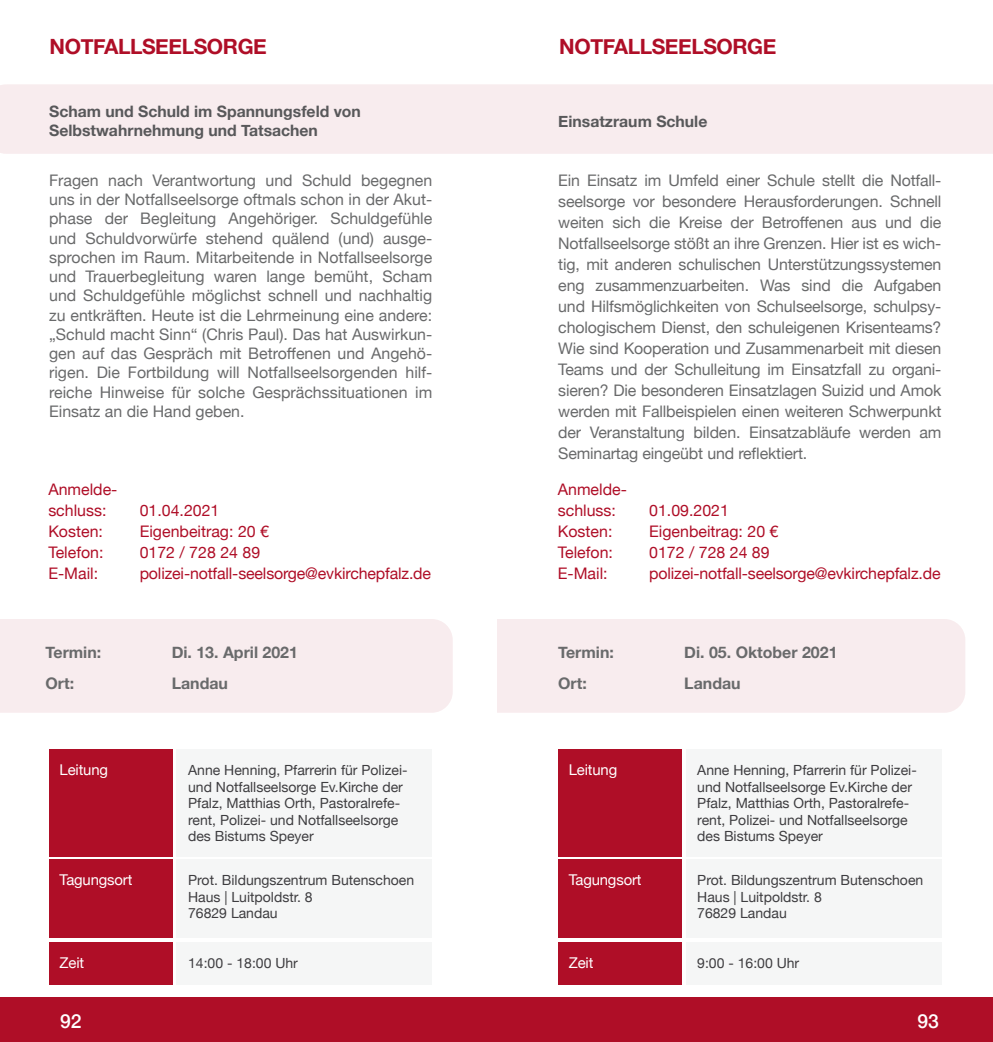
<style>
.page{position:relative;width:993px;height:1042px;background:#fff}
.page>*{position:absolute;margin:0;border:0;box-sizing:border-box;transform-origin:0 0}
.t1{font:700 21px "Helvetica Neue";letter-spacing:-.02em;color:#af0e27}
.t2{font:500 19.25px "Helvetica Neue";color:#fff}
.t3{font:15.92px/21px "Helvetica Neue";letter-spacing:-.005em;color:#696a6b;text-align:justify}
.t4{font:15.92px/21px "Helvetica Neue";color:#af0e27}
.t5{font:700 15.92px "Helvetica Neue";color:#696a6b}
.t6{font:700 15.75px/18.9px "Helvetica Neue";color:#58585a}
.t7{font:14.88px "Helvetica Neue";letter-spacing:-.01em;color:#fff}
.t8{font:14px/16.6px "Helvetica Neue";color:#3e3d40}
</style>
<div class="page">
<div style="left:0;top:84px;width:992px;height:70px;background:#f8ecee"></div>
<div style="left:0;top:997px;width:992px;height:45px;background:#af0e27"></div>
<div style="left:49px;top:749px;width:124px;height:107px;background:#af0e27"></div>
<div style="left:49px;top:942px;width:124px;height:42px;background:#af0e27"></div>
<div style="left:49px;top:859px;width:124px;height:79px;background:#af0e27"></div>
<div style="left:176px;top:749px;width:256px;height:107px;background:#f5f6f6"></div>
<div style="left:176px;top:942px;width:256px;height:42px;background:#f5f6f6"></div>
<div style="left:176px;top:859px;width:256px;height:79px;background:#f5f6f6"></div>
<div style="left:0;top:619px;width:452px;height:94px;background:#f8ecee"></div>
<div style="left:558px;top:749px;width:123px;height:107px;background:#af0e27"></div>
<div style="left:558px;top:942px;width:123px;height:42px;background:#af0e27"></div>
<div style="left:558px;top:859px;width:123px;height:79px;background:#af0e27"></div>
<div style="left:685px;top:749px;width:256px;height:107px;background:#f5f6f6"></div>
<div style="left:685px;top:942px;width:256px;height:42px;background:#f5f6f6"></div>
<div style="left:685px;top:859px;width:256px;height:79px;background:#f5f6f6"></div>
<div style="left:475px;top:619px;width:490px;height:94px;background:#f8ecee;border-radius:21px"></div>
<div style="left:469px;top:600px;width:27px;height:171px;background:#fff"></div>
<h1 class="t1" style="left:50px;top:30px;width:218px">NOTFALLSEELSORGE</h1>
<h1 class="t1" style="left:559px;top:30px;width:218px">NOTFALLSEELSORGE</h1>
<p class="t6" style="left:49px;top:103px;width:313px">Scham und Schuld im Spannungsfeld von<br>Selbstwahrnehmung und Tatsachen</p>
<p class="t6" style="left:558px;top:112px;width:151px">Einsatzraum Schule</p>
<p class="t3" style="left:49px;top:171px;width:384px;line-height:19.2px">Fragen nach Verantwortung und Schuld begegnen uns in der Notfallseelsorge oftmals schon in der Akut&shy;phase der Begleitung Angehöriger. Schuldgefühle und Schuldvorwürfe stehend quälend (und) ausge&shy;sprochen im Raum. Mitarbeitende in Notfallseelsorge und Trauerbegleitung waren lange bemüht, Scham und Schuldgefühle möglichst schnell und nachhaltig zu entkräften. Heute ist die Lehrmeinung eine andere: „Schuld macht Sinn“ (Chris Paul). Das hat Auswirkun&shy;gen auf das Gespräch mit Betroffenen und Angehö&shy;rigen. Die Fortbildung will Notfallseelsorgenden hilf&shy;reiche Hinweise für solche Gesprächssituationen im Einsatz an die Hand geben.</p>
<p class="t3" style="left:558px;top:171px;width:384px">Ein Einsatz im Umfeld einer Schule stellt die Notfall&shy;seelsorge vor besondere Herausforderungen. Schnell weiten sich die Kreise der Betroffenen aus und die Notfallseelsorge stößt an ihre Grenzen. Hier ist es wich&shy;tig, mit anderen schulischen Unterstützungssystemen eng zusammenzuarbeiten. Was sind die Aufgaben und Hilfsmöglichkeiten von Schulseelsorge, schulpsy&shy;chologischem Dienst, den schuleigenen Krisenteams?<br>Wie sind Kooperation und Zusammenarbeit mit diesen Teams und der Schulleitung im Einsatzfall zu organi&shy;sieren? Die besonderen Einsatzlagen Suizid und Amok werden mit Fallbeispielen einen weiteren Schwerpunkt der Veranstaltung bilden. Einsatzabläufe werden am Seminartag eingeübt und reflektiert.</p>
<p class="t4" style="left:48px;top:479px;width:71px">Anmelde&shy;schluss:</p>
<p class="t4" style="left:140px;top:500px;width:81px">01.04.2021</p>
<p class="t4" style="left:557px;top:479px;width:71px">Anmelde&shy;schluss:</p>
<p class="t4" style="left:649px;top:500px;width:81px">01.09.2021</p>
<p class="t4" style="left:48px;top:521px;width:56px">Kosten:</p>
<p class="t4" style="left:140px;top:521px;width:131px">Eigenbeitrag: 20 €</p>
<p class="t4" style="left:48px;top:542px;width:57px">Telefon:</p>
<p class="t4" style="left:140px;top:542px;width:122px">0172 / 728 24 89</p>
<p class="t4" style="left:48px;top:563px;width:51px">E-Mail:</p>
<p class="t4" style="left:140px;top:563px;width:293px">polizei-notfall-seelsorge@evkirchepfalz.de</p>
<p class="t4" style="left:557px;top:521px;width:56px">Kosten:</p>
<p class="t4" style="left:649px;top:521px;width:131px">Eigenbeitrag: 20 €</p>
<p class="t4" style="left:557px;top:542px;width:57px">Telefon:</p>
<p class="t4" style="left:649px;top:542px;width:122px">0172 / 728 24 89</p>
<p class="t4" style="left:557px;top:563px;width:51px">E-Mail:</p>
<p class="t4" style="left:649px;top:563px;width:293px">polizei-notfall-seelsorge@evkirchepfalz.de</p>
<p class="t5" style="left:46px;top:640px;width:57px">Termin:</p>
<p class="t5" style="left:172px;top:640px;width:128px">Di. 13. April 2021</p>
<p class="t5" style="left:46px;top:671px;width:30px">Ort:</p>
<p class="t5" style="left:172px;top:671px;width:58px">Landau</p>
<p class="t5" style="left:558px;top:640px;width:57px">Termin:</p>
<p class="t5" style="left:684px;top:640px;width:155px">Di. 05. Oktober 2021</p>
<p class="t5" style="left:558px;top:671px;width:30px">Ort:</p>
<p class="t5" style="left:684px;top:671px;width:58px">Landau</p>
<p class="t7" style="left:60px;top:758px;width:50px">Leitung</p>
<p class="t8" style="left:188px;top:762px;width:221px">Anne Henning, Pfarrerin für Polizei&shy;und Notfallseelsorge Ev.Kirche der Pfalz, Matthias Orth, Pastoralrefe&shy;rent, Polizei- und Notfallseelsorge des Bistums Speyer</p>
<p class="t7" style="left:568px;top:758px;width:50px">Leitung</p>
<p class="t8" style="left:697px;top:762px;width:221px">Anne Henning, Pfarrerin für Polizei&shy;und Notfallseelsorge Ev.Kirche der Pfalz, Matthias Orth, Pastoralrefe&shy;rent, Polizei- und Notfallseelsorge des Bistums Speyer</p>
<p class="t7" style="left:60px;top:869px;width:74px">Tagungsort</p>
<p class="t8" style="left:188px;top:873px;width:227px">Prot. Bildungszentrum Butenschoen<br>Haus | Luitpoldstr. 8<br>76829 Landau</p>
<p class="t7" style="left:568px;top:869px;width:74px">Tagungsort</p>
<p class="t8" style="left:697px;top:873px;width:227px">Prot. Bildungszentrum Butenschoen<br>Haus | Luitpoldstr. 8<br>76829 Landau</p>
<p class="t7" style="left:60px;top:951px;width:26px">Zeit</p>
<p class="t8" style="left:188px;top:955px;width:111px">14:00 - 18:00 Uhr</p>
<p class="t7" style="left:568px;top:951px;width:26px">Zeit</p>
<p class="t8" style="left:697px;top:955px;width:103px">9:00 - 16:00 Uhr</p>
<p class="t2" style="left:60px;top:1005px;width:23px">92</p>
<p class="t2" style="left:917px;top:1005px;width:23px">93</p>
</div>
